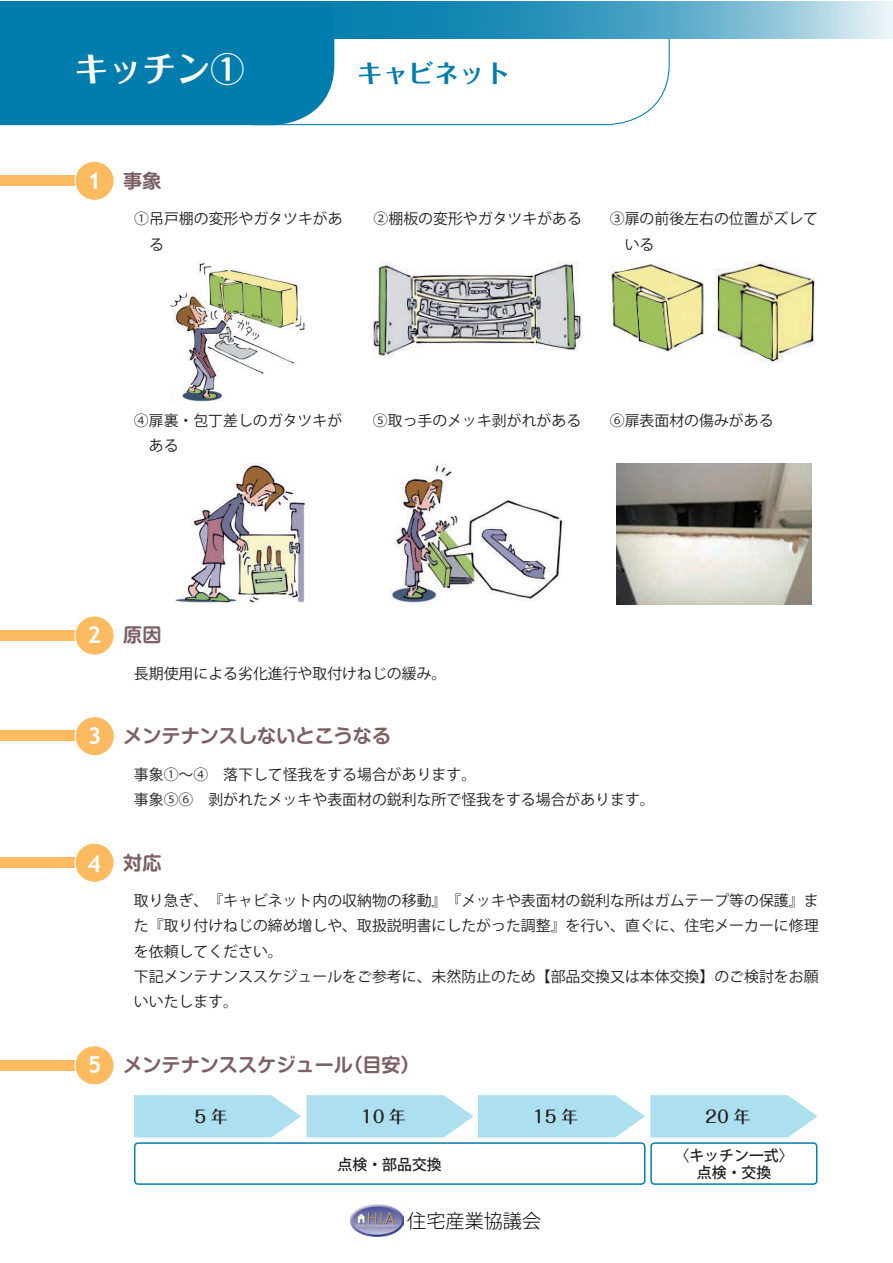
<style>
.page{position:relative;width:893px;height:1263px;background:#fff}
.page>*{position:absolute;margin:0;border:0;box-sizing:border-box;transform-origin:0 0}
.t1{font:700 34.05px "Folk Pro";color:#fff}
.t2{font:700 25.5px "Folk Pro";color:#007dad}
.t3{font:700 23.4px "Trebuchet MS";color:#fff}
.t4{font:700 19.2px "Shin M Go Pro De";color:#7b6064}
.t5{font:300 19.2px "Koz Go Pro";color:#030303}
.t6{font:500 16.95px "Maru Fo Pro";color:#231f20}
.t7{font:14.85px/25.2px "Koz Go Pro";color:#231f20}
.t8{font:500 14.85px/17px "Koz Go Pro";color:#231f20;text-align:center}
</style>
<div class="page">
<div style="left:134px;top:1142px;width:511px;height:43px;border:1px solid #007dad;border-radius:4px"></div>
<div style="left:650px;top:1142px;width:167px;height:43px;border:1px solid #007dad;border-radius:4px"></div>
<svg style="left:134px;top:1095px;width:683px;height:42px;background:#b5e2f0"></svg>
<img style="left:170px;top:262px;width:136px;height:140px">
<img style="left:175px;top:463px;width:131px;height:142px">
<img style="left:372px;top:262px;width:210px;height:95px">
<img style="left:390px;top:463px;width:173px;height:141px">
<img style="left:616px;top:463px;width:195px;height:142px">
<img style="left:610px;top:264px;width:96px;height:88px">
<img style="left:713px;top:262px;width:102px;height:101px">
<div style="left:0;top:176px;width:98px;height:10px;background:#fcba61"></div>
<div style="left:0;top:630px;width:98px;height:10px;background:#fcba61"></div>
<div style="left:0;top:730px;width:98px;height:11px;background:#fcba61"></div>
<div style="left:0;top:857px;width:98px;height:11px;background:#fcba61"></div>
<div style="left:0;top:1060px;width:98px;height:10px;background:#fcba61"></div>
<div style="left:75px;top:161px;width:39px;height:39px;background:#fcba61;border-radius:50%"></div>
<div style="left:74px;top:161px;width:41px;height:40px;border:1px solid #fff;border-radius:50%"></div>
<div style="left:75px;top:616px;width:39px;height:39px;background:#fcba61;border-radius:50%"></div>
<div style="left:74px;top:615px;width:41px;height:41px;border:1px solid #fff;border-radius:50%"></div>
<div style="left:75px;top:717px;width:39px;height:39px;background:#fcba61;border-radius:50%"></div>
<div style="left:75px;top:716px;width:40px;height:40px;border:1px solid #fff;border-radius:50%"></div>
<div style="left:75px;top:843px;width:39px;height:39px;background:#fcba61;border-radius:50%"></div>
<div style="left:74px;top:843px;width:41px;height:40px;border:1px solid #fff;border-radius:50%"></div>
<div style="left:75px;top:1046px;width:39px;height:39px;background:#fcba61;border-radius:50%"></div>
<div style="left:74px;top:1045px;width:41px;height:40px;border:1px solid #fff;border-radius:50%"></div>
<svg style="left:252px;top:38px;width:418px;height:88px"></svg>
<div style="left:0;top:38px;width:334px;height:87px;background:#007dad"></div>
<svg style="left:0;top:1px;width:892px;height:37px;background:#3396bd"></svg>
<img style="left:351px;top:1204px;width:53px;height:33px">
<h1 class="t1" style="left:74px;top:40px;width:172px">キッチン①</h1>
<h2 class="t2" style="left:357px;top:52px;width:155px">キャビネット</h2>
<h3 class="t3" style="left:88px;top:167px;width:15px">1</h3>
<p class="t4" style="left:123px;top:165px;width:40px">事象</p>
<p class="t7" style="left:149px;top:207px;width:195px;text-indent:-15px">①吊戸棚の変形やガタツキがある</p>
<p class="t7" style="left:374px;top:207px;width:210px">②棚板の変形やガタツキがある</p>
<p class="t7" style="left:625px;top:207px;width:195px;text-indent:-15px">③扉の前後左右の位置がズレている</p>
<p class="t7" style="left:149px;top:408px;width:195px;text-indent:-15px">④扉裏・包丁差しのガタツキがある</p>
<p class="t7" style="left:373px;top:408px;width:210px">⑤取っ手のメッキ剥がれがある</p>
<p class="t7" style="left:610px;top:408px;width:165px">⑥扉表面材の傷みがある</p>
<h3 class="t3" style="left:88px;top:621px;width:15px">2</h3>
<p class="t4" style="left:123px;top:619px;width:40px">原因</p>
<p class="t7" style="left:134px;top:661px;width:314px">長期使用による劣化進行や取付けねじの緩み。</p>
<h3 class="t3" style="left:88px;top:722px;width:15px">3</h3>
<p class="t4" style="left:123px;top:720px;width:269px">メンテナンスしないとこうなる</p>
<p class="t7" style="left:134px;top:762px;width:522px">事象①～④　落下して怪我をする場合があります。<br>事象⑤⑥　剥がれたメッキや表面材の鋭利な所で怪我をする場合があります。</p>
<h3 class="t3" style="left:88px;top:850px;width:15px">4</h3>
<p class="t4" style="left:123px;top:847px;width:40px">対応</p>
<p class="t7" style="left:134px;top:888px;width:686px">取り急ぎ、『キャビネット内の収納物の移動』『メッキや表面材の鋭利な所はガムテープ等の保護』また『取り付けねじの締め増しや、取扱説明書にしたがった調整』を行い、直ぐに、住宅メーカーに修理を依頼してください。<br>下記メンテナンススケジュールをご参考に、未然防止のため【部品交換又は本体交換】のご検討をお願いいたします。</p>
<h3 class="t3" style="left:88px;top:1051px;width:15px">5</h3>
<p class="t4" style="left:123px;top:1049px;width:298px">メンテナンススケジュール（目安）</p>
<p class="t6" style="left:194px;top:1103px;width:35px">5 年</p>
<p class="t6" style="left:361px;top:1103px;width:47px">10 年</p>
<p class="t6" style="left:533px;top:1103px;width:47px">15 年</p>
<p class="t6" style="left:705px;top:1103px;width:47px">20 年</p>
<p class="t8" style="left:338px;top:1156px;width:106px">点検・部品交換</p>
<p class="t8" style="left:675px;top:1148px;width:121px">〈キッチン一式〉点検・交換</p>
<p class="t5" style="left:407px;top:1208px;width:136px">住宅産業協議会</p>
</div>
